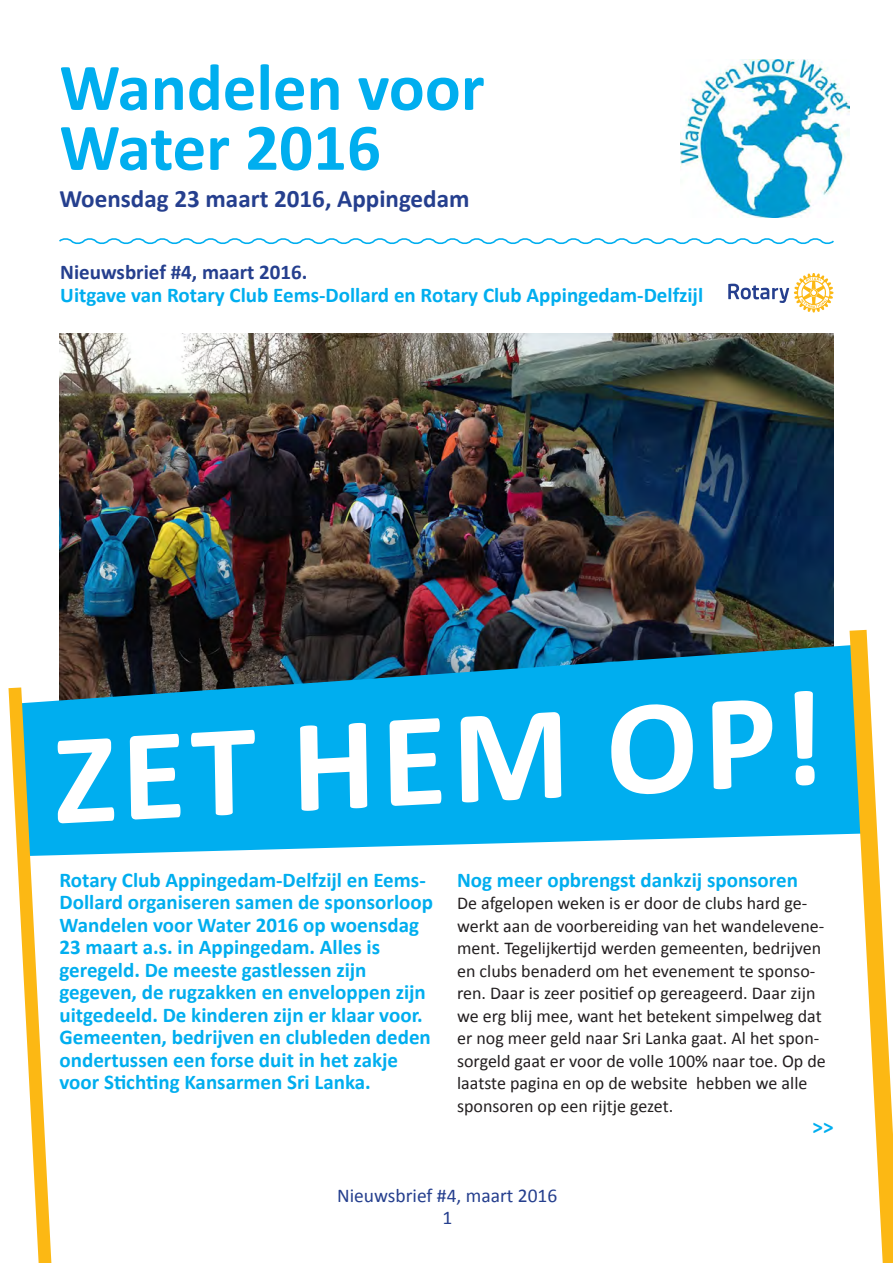
<style>
.page{position:relative;width:893px;height:1263px;background:#fff}
.page>*{position:absolute;margin:0;border:0;box-sizing:border-box;transform-origin:0 0}
.TK{font:700 132px "Calibri";color:#fff}
.TK-2{font:700 66.9px/60px "Calibri";color:#00aeef}
.TK-3{font:700 25.05px "Calibri";color:#253f8e}
.TK-4{font:700 21px/22.5px "Calibri";color:#00aeef}
.TK-5{font:19.5px "Calibri";color:#253f8e}
.PLAT{font:18px/22.5px "Calibri";color:#231f20}
.s1{color:#253f8e}
.s2{font-size:130.5px}
.s3{font-size:133.5px}
.s4{font-size:135px}
.s5{font-size:136.5px}
.s6{font-size:138px}
</style>
<div class="page">
<img style="left:60px;top:333px;width:773px;height:312px">
<img style="left:680px;top:60px;width:170px;height:157px">
<svg style="left:59px;top:238px;width:775px;height:7px"></svg>
<svg style="left:51px;top:645px;width:798px;height:211px;background:#15a3d8"></svg>
<svg style="left:728px;top:273px;width:105px;height:39px"></svg>
<svg style="left:9px;top:687px;width:42px;height:576px"></svg>
<svg style="left:849px;top:630px;width:44px;height:633px"></svg>
<p class="TK-2" style="left:60px;top:58px;width:427px">Wandelen voor<br>Water 2016</p>
<p class="TK-3" style="left:60px;top:183px;width:412px">Woensdag 23 maart 2016, Appingedam</p>
<p class="TK-4" style="left:60px;top:261px;width:644px"><span class="s1">Nieuwsbrief #4, maart 2016.<br></span>Uitgave van Rotary Club Eems-Dollard en Rotary Club Appingedam-Delfzijl</p>
<p class="TK" style="left:48px;top:696px;width:773px;rotate:-3deg"><span class="s2">Z</span>ET <span class="s3">H</span><span class="s4">EM</span> <span class="s5">O</span><span class="s6">P!</span></p>
<p class="TK-4" style="left:60px;top:868px;width:375px">Rotary Club Appingedam-Delfzijl en Eems-Dollard organiseren samen de sponsorloop Wandelen voor Water 2016 op woensdag 23 maart a.s. in Appingedam. Alles is geregeld. De meeste gastlessen zijn gegeven, de rugzakken en enveloppen zijn uitgedeeld. De kinderen zijn er klaar voor.<br>Gemeenten, bedrijven en clubleden deden ondertussen een forse duit in het zakje voor Stichting Kansarmen Sri Lanka.</p>
<p class="TK-4" style="left:457px;top:868px;width:342px">Nog meer opbrengst dankzij sponsoren</p>
<p class="PLAT" style="left:457px;top:892px;width:370px">De afgelopen weken is er door de clubs hard ge&shy;werkt aan de voorbereiding van het wandelevene&shy;ment. Tegelijkertijd werden gemeenten, bedrijven en clubs benaderd om het evenement te sponso&shy;ren. Daar is zeer positief op gereageerd. Daar zijn we erg blij mee, want het betekent simpelweg dat er nog meer geld naar Sri Lanka gaat. Al het spon&shy;sorgeld gaat er voor de volle 100% naar toe. Op de laatste pagina en op de website hebben we alle sponsoren op een rijtje gezet.</p>
<p class="TK-5" style="left:337px;top:1183px;width:222px">Nieuwsbrief #4, maart 2016</p>
<p class="TK-5" style="left:442px;top:1205px;width:11px">1</p>
<p class="TK-4" style="left:812px;top:1116px;width:22px">&gt;&gt;</p>
</div>
